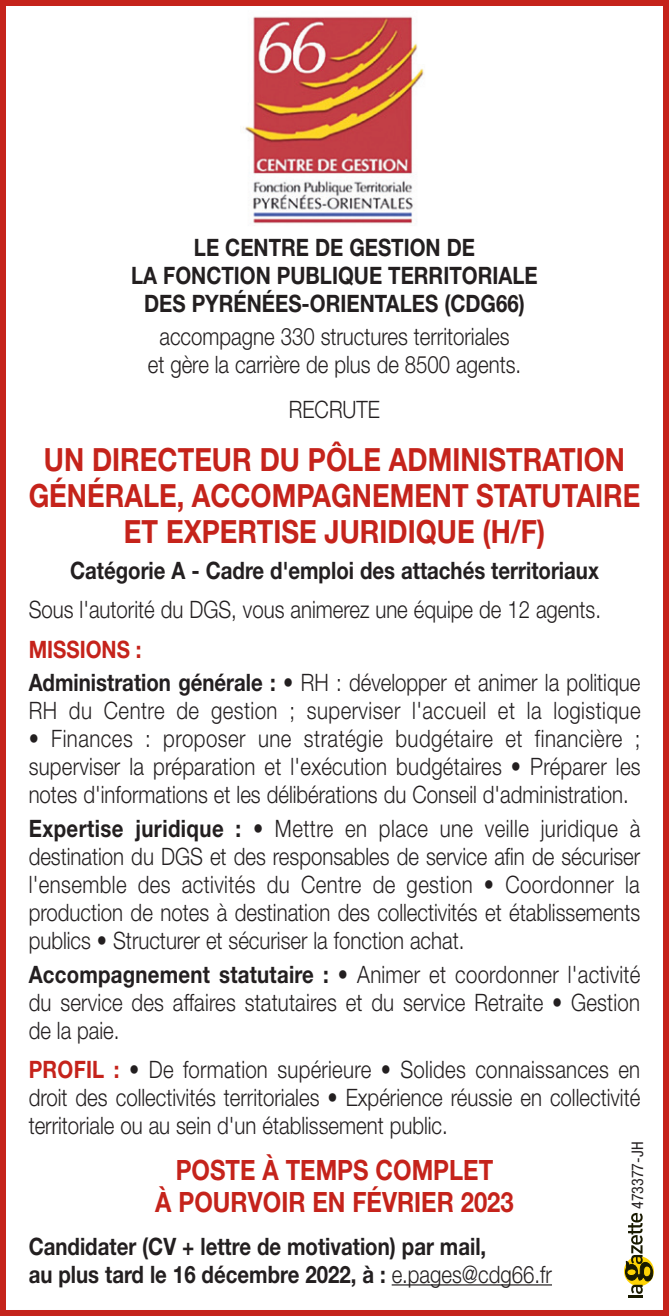
<style>
.page{position:relative;width:669px;height:1316px;background:#fff}
.page>*{position:absolute;margin:0;border:0;box-sizing:border-box;transform-origin:0 0}
.t1{font:700 32px/36px "Helvetica Neue LT Std";color:#c5231b;text-align:center;scale:.85 1}
.t2{font:700 28px/32px "Helvetica Neue LT Std";color:#c5231b;text-align:center;scale:.85 1}
.t3{font:300 24px/28px "Helvetica Neue LT Std";color:#231f20;text-align:justify;scale:.85 1}
.t4{font:700 24px/28px "Helvetica Neue LT Std";color:#231f20;text-align:center;scale:.85 1}
.t5{font:300 24px/28px "Helvetica Neue LT Std";letter-spacing:.02em;color:#231f20;scale:.85 1}
.t6{font:700 24px "Helvetica Neue LT Std";color:#c5231b;scale:.85 1}
.Normal_e{font:condensed 16px "Helvetica Neue LT Std";color:#231f20}
.s1{font-weight:700}
.s2{font-weight:700;color:#c5231b}
.s3{font-weight:300}
</style>
<div class="page">
<svg style="left:624px;top:1256px;width:30px;height:29px"></svg>
<hr style="left:628px;top:1294px;width:15px;height:3px;background:#191a00">
<svg style="left:625px;top:1212px;width:28px;height:81px"></svg>
<img style="left:243px;top:16px;width:181px;height:210px">
<hr style="left:392px;top:1284px;width:160px;height:1px;background:#231f20">
<div style="left:0;top:0;width:669px;height:1315px;border:6px solid #c5231b"></div>
<p class="t4" style="left:131px;top:232px;width:480px">LE CENTRE DE GESTION DE<br>LA FONCTION PUBLIQUE TERRITORIALE<br>DES PYRÉNÉES-ORIENTALES (CDG66)</p>
<p class="t3" style="left:148px;top:322px;width:441px;text-align:center">accompagne 330 structures territoriales<br>et gère la carrière de plus de 8500 agents.</p>
<p class="t3" style="left:289px;top:395px;width:109px">RECRUTE</p>
<p class="t1" style="left:29px;top:441px;width:721px">UN DIRECTEUR DU PÔLE ADMINISTRATION<br>GÉNÉRALE, ACCOMPAGNEMENT STATUTAIRE<br>ET EXPERTISE JURIDIQUE (H/F)</p>
<p class="t4" style="left:70px;top:555px;width:624px">Catégorie A - Cadre d'emploi des attachés territoriaux</p>
<p class="t3" style="left:29px;top:595px;width:675px">Sous l'autorité du DGS, vous animerez une équipe de 12 agents.</p>
<p class="t6" style="left:29px;top:634px;width:134px">MISSIONS :</p>
<p class="t5" style="left:29px;top:668px;width:721px"><span class="s1">Administration générale :</span> • RH : développer et animer la politique<br>RH du Centre de gestion ; superviser l'accueil et la logistique</p>
<p class="t3" style="left:29px;top:724px;width:721px">• Finances : proposer une stratégie budgétaire et financière ; superviser la préparation et l'exécution budgétaires • Préparer les notes d'informations et les délibérations du Conseil d'administration.</p>
<p class="t3" style="left:29px;top:813px;width:721px"><span class="s1">Expertise juridique :</span> • Mettre en place une veille juridique à destination du DGS et des responsables de service afin de sécuriser l'ensemble des activités du Centre de gestion • Coordonner la production de notes à destination des collectivités et établissements publics • Structurer et sécuriser la fonction achat.</p>
<p class="t3" style="left:29px;top:959px;width:721px"><span class="s1">Accompagnement statutaire :</span> • Animer et coordonner l'activité du service des affaires statutaires et du service Retraite • Gestion de la paie.</p>
<p class="t3" style="left:29px;top:1054px;width:721px"><span class="s2">PROFIL :</span> • De formation supérieure • Solides connaissances en droit des collectivités territoriales • Expérience réussie en collectivité territoriale ou au sein d'un établissement public.</p>
<p class="t2" style="left:155px;top:1153px;width:423px">POSTE À TEMPS COMPLET<br>À POURVOIR EN FÉVRIER 2023</p>
<p class="t4" style="left:29px;top:1231px;width:617px;text-align:left">Candidater (CV + lettre de motivation) par mail,<br>au plus tard le 16 décembre 2022, à : <span class="s3">e.pages@cdg66.fr</span></p>
<p class="Normal_e" style="left:628px;top:1208px;width:69px;rotate:-90deg">473377-JH</p>
</div>
